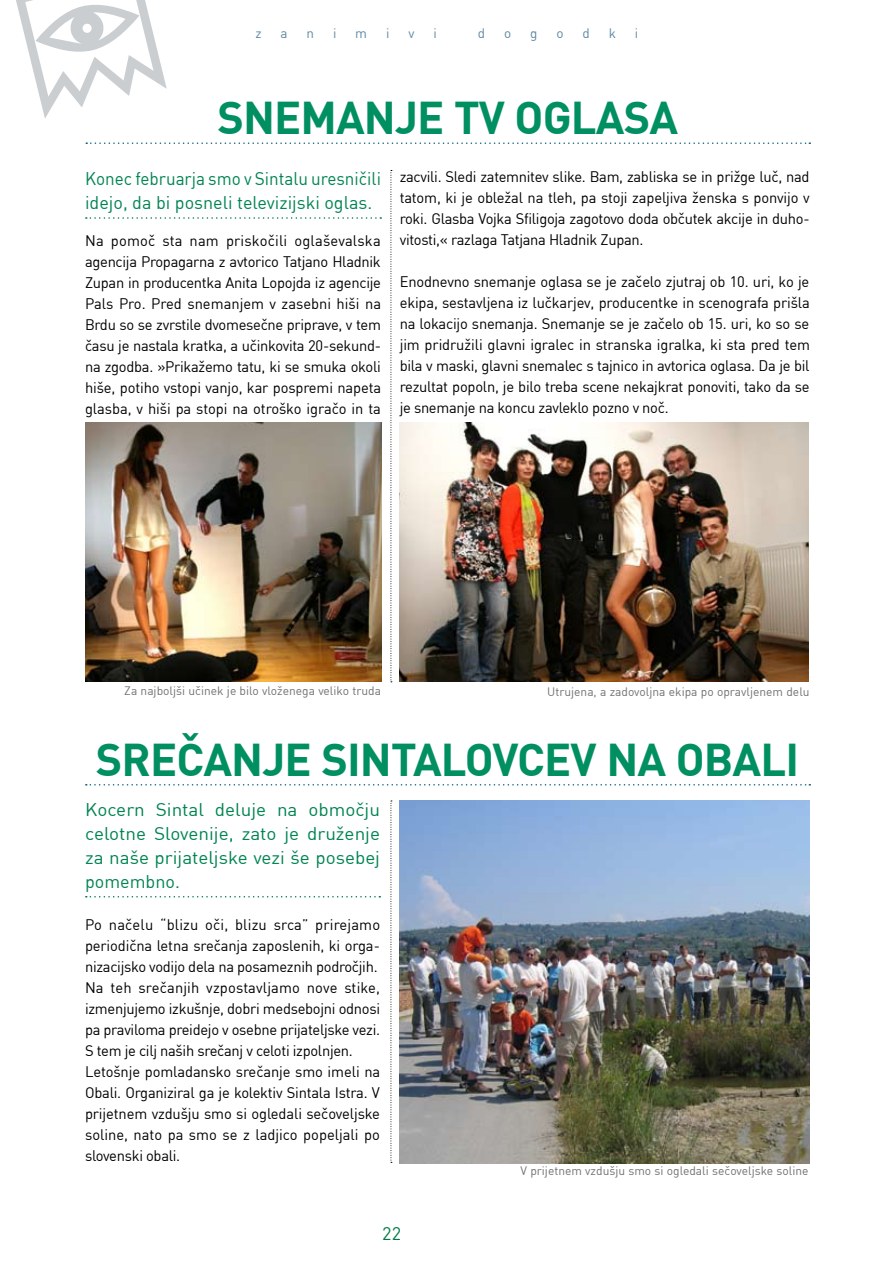
<style>
.page{position:relative;width:893px;height:1263px;background:#fff}
.page>*{position:absolute;margin:0;border:0;box-sizing:border-box;transform-origin:0 0}
.t1{font:700 45px "DINCE";letter-spacing:-.02em;color:#008f61}
.t2{font:18px/24px "DINCE";color:#008452;text-align:justify;scale:1.05 1}
.t3{font:18px/24px "DINCE";color:#008452;scale:.95 1}
.t4{font:18px "DINCE";color:#007a45}
.t5{font:15px/21px "DINCE";letter-spacing:-.015em;color:#000;text-align:justify}
.t6{font:13.5px "DINCE";color:#5d89a3}
.t7{font:12px "DINCE";color:#707173}
</style>
<div class="page">
<svg style="left:16px;top:0;width:151px;height:118px"></svg>
<svg style="left:86px;top:142px;width:724px;height:2px"></svg>
<svg style="left:86px;top:217px;width:295px;height:2px"></svg>
<img style="left:85px;top:422px;width:296px;height:260px">
<img style="left:400px;top:422px;width:409px;height:260px">
<svg style="left:86px;top:784px;width:724px;height:1px"></svg>
<svg style="left:86px;top:896px;width:294px;height:1px"></svg>
<img style="left:400px;top:801px;width:410px;height:362px">
<svg style="left:391px;top:170px;width:1px;height:512px"></svg>
<svg style="left:391px;top:801px;width:1px;height:362px"></svg>
<p class="t6" style="left:255px;top:25px;width:8px">z</p>
<p class="t6" style="left:280px;top:25px;width:9px">a</p>
<p class="t6" style="left:306px;top:25px;width:9px">n</p>
<p class="t6" style="left:333px;top:25px;width:5px">i</p>
<p class="t6" style="left:355px;top:25px;width:13px">m</p>
<p class="t6" style="left:386px;top:25px;width:5px">i</p>
<p class="t6" style="left:408px;top:25px;width:8px">v</p>
<p class="t6" style="left:433px;top:25px;width:5px">i</p>
<p class="t6" style="left:478px;top:25px;width:9px">d</p>
<p class="t6" style="left:504px;top:25px;width:9px">o</p>
<p class="t6" style="left:530px;top:25px;width:9px">g</p>
<p class="t6" style="left:556px;top:25px;width:9px">o</p>
<p class="t6" style="left:582px;top:25px;width:9px">d</p>
<p class="t6" style="left:609px;top:25px;width:9px">k</p>
<p class="t6" style="left:635px;top:25px;width:5px">i</p>
<h1 class="t1" style="left:217px;top:88px;width:462px">SNEMANJE TV OGLASA</h1>
<p class="t3" style="left:85px;top:166px;width:313px">Konec februarja smo v Sintalu uresničili idejo, da bi posneli televizijski oglas.</p>
<p class="t5" style="left:85px;top:230px;width:298px">Na pomoč sta nam priskočili oglaševalska agencija Propagarna z avtorico Tatjano Hladnik Zupan in producentka Anita Lopojda iz agencije Pals Pro. Pred snemanjem v zasebni hiši na Brdu so se zvrstile dvomesečne priprave, v tem času je nastala kratka, a učinkovita 20-sekund&shy;na zgodba. »Prikažemo tatu, ki se smuka okoli hiše, potiho vstopi vanjo, kar pospremi napeta glasba, v hiši pa stopi na otroško igračo in ta</p>
<p class="t5" style="left:400px;top:166px;width:411px">zacvili. Sledi zatemnitev slike. Bam, zabliska se in prižge luč, nad tatom, ki je obležal na tleh, pa stoji zapeljiva ženska s ponvijo v roki. Glasba Vojka Sfiligoja zagotovo doda občutek akcije in duho&shy;vitosti,« razlaga Tatjana Hladnik Zupan.</p>
<p class="t5" style="left:400px;top:271px;width:412px">Enodnevno snemanje oglasa se je začelo zjutraj ob 10. uri, ko je ekipa, sestavljena iz lučkarjev, producentke in scenografa prišla na lokacijo snemanja. Snemanje se je začelo ob 15. uri, ko so se jim pridružili glavni igralec in stranska igralka, ki sta pred tem bila v maski, glavni snemalec s tajnico in avtorica oglasa. Da je bil rezultat popoln, je bilo treba scene nekajkrat ponoviti, tako da se je snemanje na koncu zavleklo pozno v noč.</p>
<p class="t7" style="left:124px;top:683px;width:258px">Za najboljši učinek je bilo vloženega veliko truda</p>
<p class="t7" style="left:547px;top:684px;width:264px">Utrujena, a zadovoljna ekipa po opravljenem delu</p>
<h1 class="t1" style="left:96px;top:729px;width:705px">SREČANJE SINTALOVCEV NA OBALI</h1>
<p class="t2" style="left:85px;top:797px;width:282px">Kocern Sintal deluje na območju celotne Slovenije, zato je druženje za naše prijateljske vezi še posebej pomembno.</p>
<p class="t5" style="left:85px;top:913px;width:297px;text-align:left">Po načelu “blizu oči, blizu srca” prirejamo periodična letna srečanja zaposlenih, ki orga&shy;nizacijsko vodijo dela na posameznih področjih.<br>Na teh srečanjih vzpostavljamo nove stike, izmenjujemo izkušnje, dobri medsebojni odnosi pa praviloma preidejo v osebne prijateljske vezi.<br>S tem je cilj naših srečanj v celoti izpolnjen.<br>Letošnje pomladansko srečanje smo imeli na Obali. Organiziral ga je kolektiv Sintala Istra. V prijetnem vzdušju smo si ogledali sečoveljske soline, nato pa smo se z ladjico popeljali po slovenski obali.</p>
<p class="t4" style="left:382px;top:1222px;width:10px">22</p>
<p class="t7" style="left:520px;top:1163px;width:290px">V prijetnem vzdušju smo si ogledali sečoveljske soline</p>
</div>
